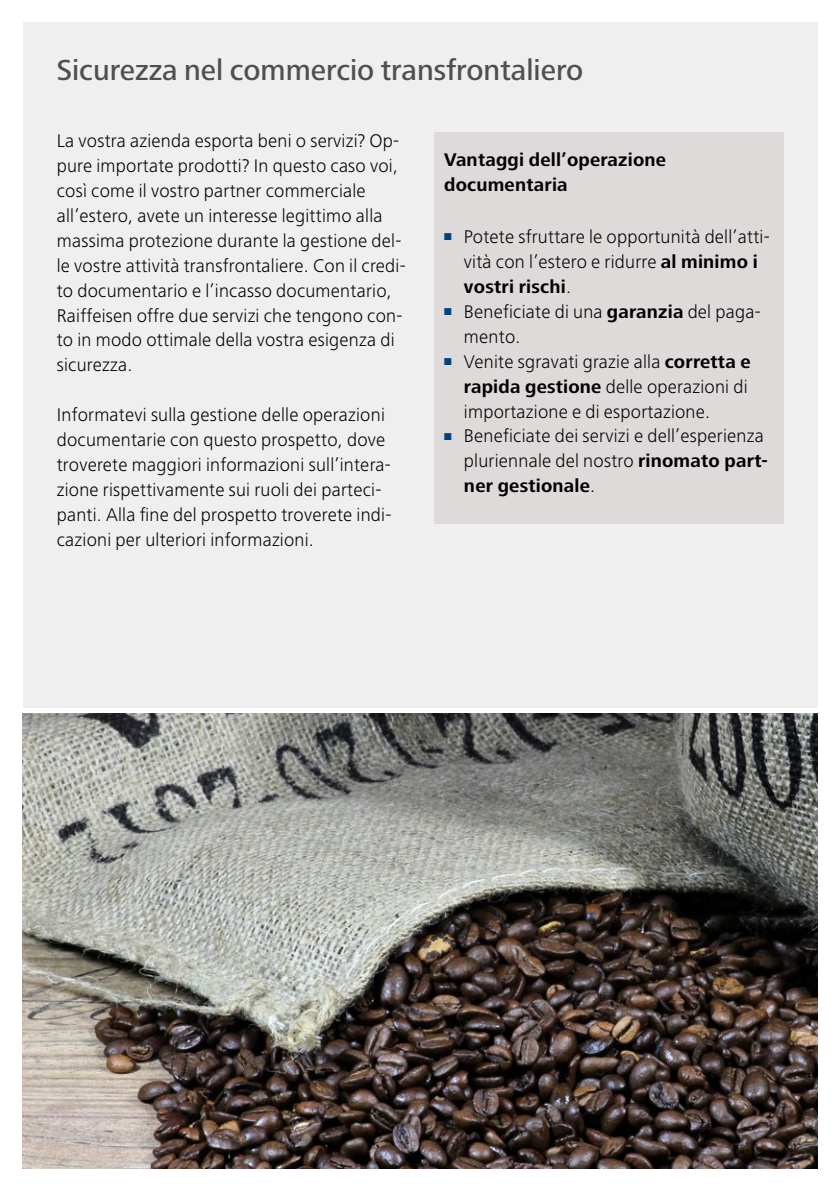
<style>
.page{position:relative;width:840px;height:1191px;background:#fff}
.page>*{position:absolute;margin:0;border:0;box-sizing:border-box;transform-origin:0 0}
.t1{font:500 30px "Frutiger Next LT";color:#4f4e52}
.t2{font:300 19px/25px "Frutiger Next LT";letter-spacing:.01em;color:#000}
.t3{font:700 19px/25px "Frutiger Next LT";letter-spacing:.01em;color:#000}
.s1{color:#004380}
.s2{font-weight:700}
</style>
<div class="page">
<img style="left:23px;top:713px;width:793px;height:455px">
<div style="left:23px;top:23px;width:793px;height:685px;background:#f0efef"></div>
<div style="left:434px;top:132px;width:348px;height:391px;background:#dddad9"></div>
<h1 class="t1" style="left:57px;top:53px;width:528px">Sicurezza nel commercio transfrontaliero</h1>
<p class="t2" style="left:57px;top:128px;width:350px">La vostra azienda esporta beni o servizi? Op&shy;pure importate prodotti? In questo caso voi, così come il vostro partner commerciale all’estero, avete un interesse legittimo alla massima protezione durante la gestione del&shy;le vostre attività transfrontaliere. Con il credi&shy;to documentario e l’incasso documentario, Raiffeisen offre due servizi che tengono con&shy;to in modo ottimale della vostra esigenza di sicurezza.</p>
<p class="t2" style="left:57px;top:402px;width:336px">Informatevi sulla gestione delle operazioni documentarie con questo prospetto, dove troverete maggiori informazioni sull’intera&shy;zione rispettivamente sui ruoli dei parteci&shy;panti. Alla fine del prospetto troverete indi&shy;cazioni per ulteriori informazioni.</p>
<p class="t3" style="left:444px;top:147px;width:223px">Vantaggi dell’operazione documentaria</p>
<p class="t2" style="left:463px;top:224px;width:307px;text-indent:-20px"><span class="s1">■</span> Potete sfruttare le opportunità dell’atti&shy;vità con l’estero e ridurre <span class="s2">al minimo i vostri rischi</span>.</p>
<p class="t2" style="left:463px;top:299px;width:298px;text-indent:-20px"><span class="s1">■</span> Beneficiate di una <span class="s2">garanzia</span> del paga&shy;mento.</p>
<p class="t2" style="left:463px;top:349px;width:288px;text-indent:-20px"><span class="s1">■</span> Venite sgravati grazie alla <span class="s2">corretta e rapida gestione</span> delle operazioni di importazione e di esportazione.</p>
<p class="t2" style="left:463px;top:424px;width:305px;text-indent:-20px"><span class="s1">■</span> Beneficiate dei servizi e dell’esperienza pluriennale del nostro <span class="s2">rinomato part&shy;ner gestionale</span>.</p>
</div>
